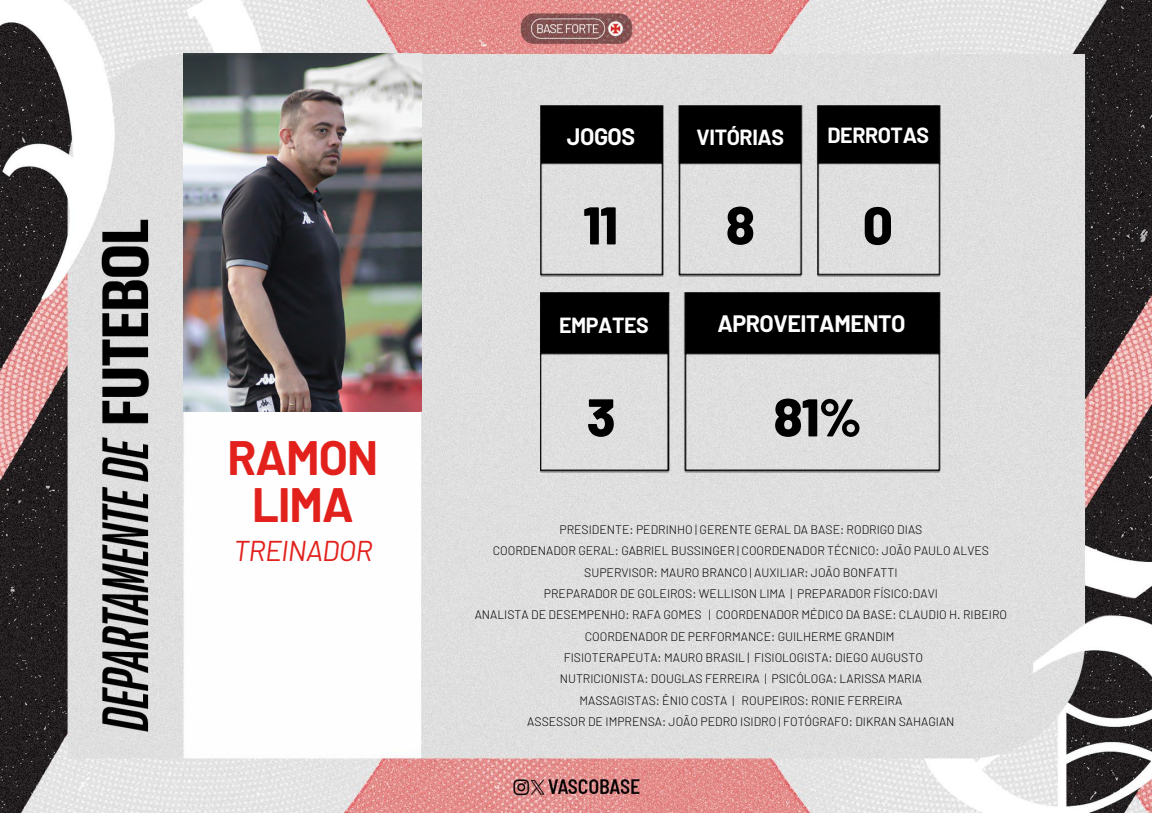
<style>
.page{position:relative;width:1152px;height:813px;background:#fff}
.page>*{position:absolute;margin:0;border:0;box-sizing:border-box;transform-origin:0 0}
.t1{font:800 52.95px "Barlow";color:#000}
.t2{font:700 47.1px/47.2px "Barlow";letter-spacing:-.02em;color:#e2211c;text-align:center}
.t3{font:italic 28.65px "Barlow";letter-spacing:-.02em;color:#e2211c}
.t4{font:700 23.17px "Barlow";letter-spacing:-.02em;color:#fffeff}
.t5{font:700 21.38px "Barlow";letter-spacing:-.02em;color:#fffeff}
.t6{font:300 12.23px/21.4px "Barlow";color:#000;text-align:center}
</style>
<div class="page">
<img style="left:0;top:0;width:1152px;height:812px">
<img style="left:183px;top:53px;width:239px;height:358px">
<h2 class="t2" style="left:228px;top:432px;width:152px">RAMON<br>LIMA</h2>
<h3 class="t3" style="left:233px;top:532px;width:141px">TREINADOR</h3>
<h3 class="t4" style="left:567px;top:122px;width:70px">JOGOS</h3>
<h1 class="t1" style="left:583px;top:191px;width:36px">11</h1>
<h3 class="t5" style="left:697px;top:123px;width:89px">VITÓRIAS</h3>
<h3 class="t5" style="left:828px;top:122px;width:103px">DERROTAS</h3>
<h1 class="t1" style="left:726px;top:191px;width:31px">8</h1>
<h1 class="t1" style="left:863px;top:191px;width:32px">0</h1>
<h3 class="t5" style="left:559px;top:311px;width:91px">EMPATES</h3>
<h3 class="t4" style="left:717px;top:309px;width:190px">APROVEITAMENTO</h3>
<h1 class="t1" style="left:587px;top:383px;width:31px">3</h1>
<h1 class="t1" style="left:774px;top:383px;width:90px">81%</h1>
<p class="t6" style="left:475px;top:518px;width:534px">PRESIDENTE: PEDRINHO | GERENTE GERAL DA BASE: RODRIGO DIAS<br>COORDENADOR GERAL: GABRIEL BUSSINGER | COORDENADOR TÉCNICO: JOÃO PAULO ALVES SUPERVISOR: MAURO BRANCO | AUXILIAR: JOÃO BONFATTI<br>PREPARADOR DE GOLEIROS: WELLISON LIMA | PREPARADOR FÍSICO:DAVI<br>ANALISTA DE DESEMPENHO: RAFA GOMES | COORDENADOR MÉDICO DA BASE: CLAUDIO H. RIBEIRO COORDENADOR DE PERFORMANCE: GUILHERME GRANDIM<br>FISIOTERAPEUTA: MAURO BRASIL | FISIOLOGISTA: DIEGO AUGUSTO<br>NUTRICIONISTA: DOUGLAS FERREIRA | PSICÓLOGA: LARISSA MARIA<br>MASSAGISTAS: ÊNIO COSTA | ROUPEIROS: RONIE FERREIRA<br>ASSESSOR DE IMPRENSA: JOÃO PEDRO ISIDRO | FOTÓGRAFO: DIKRAN SAHAGIAN</p>
</div>
